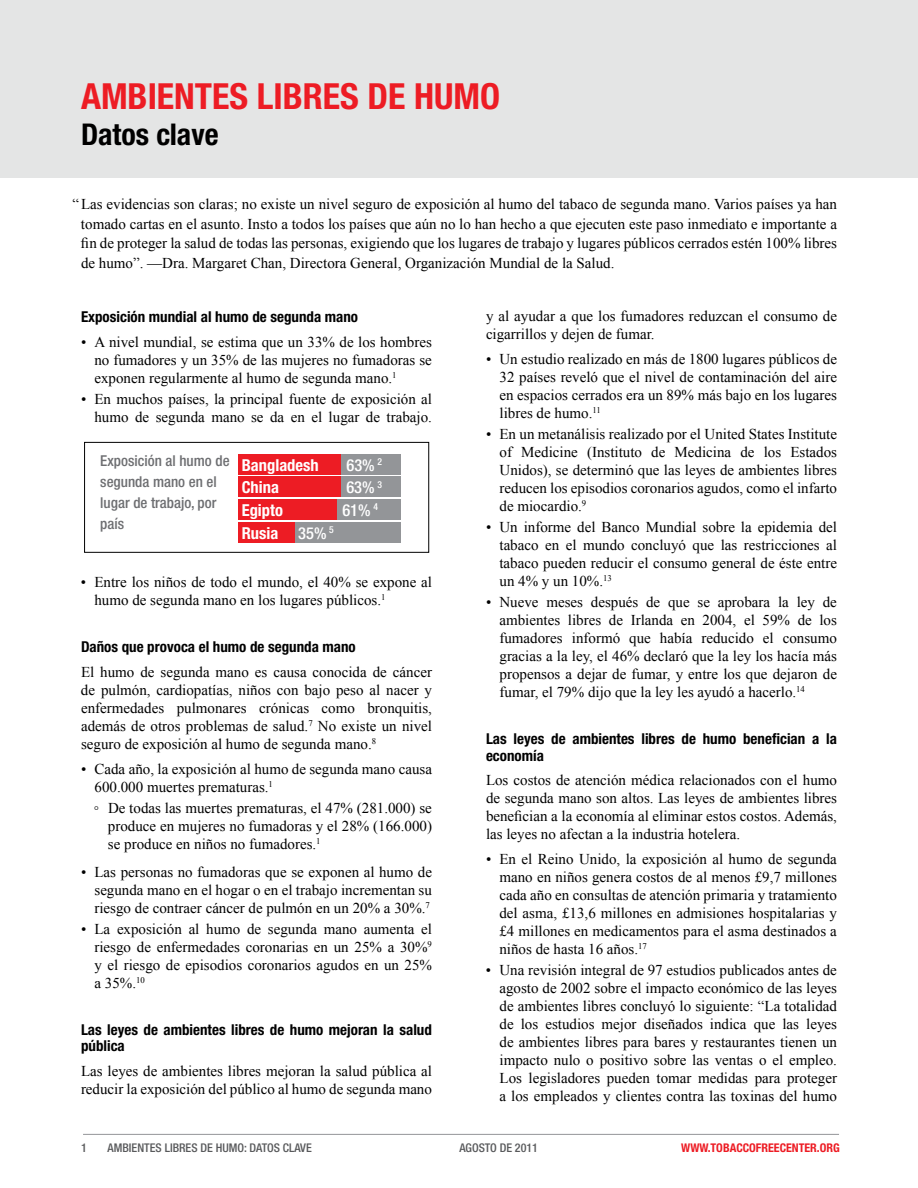
<style>
.page{position:relative;width:918px;height:1188px;background:#fff}
.page>*{position:absolute;margin:0;border:0;box-sizing:border-box;transform-origin:0 0}
.t1{font:700 condensed 36px "Helvetica Neue";color:#ed1c24}
.t2{font:700 condensed 30px "Helvetica Neue";color:#000}
.t3{font:700 condensed 16.5px "Helvetica Neue";color:#fff}
.t4{font:500 condensed 16.5px "Helvetica Neue";color:#fff}
.t5{font:15px/18px "Times New Roman";color:#000;text-align:justify}
.t6{font:700 condensed 15px/16.5px "Helvetica Neue";color:#000}
.t7{font:500 condensed 15px/21px "Helvetica Neue";color:#6d6e71}
.t8{font:500 condensed 12px "Helvetica Neue";color:#58595b}
.t9{font:700 condensed 12px "Helvetica Neue";color:#ed1c24}
.s1{font-weight:500}
</style>
<div class="page">
<hr style="left:83px;top:1134px;width:756px;height:1px;background:#939598">
<div style="left:0;top:0;width:918px;height:177px;background:#e4e5e5"></div>
<div style="left:239px;top:477px;width:162px;height:20px;background:#939598"></div>
<div style="left:239px;top:477px;width:102px;height:20px;background:#ed1c24"></div>
<div style="left:239px;top:499px;width:162px;height:21px;background:#939598"></div>
<div style="left:239px;top:499px;width:98px;height:21px;background:#ed1c24"></div>
<div style="left:239px;top:522px;width:162px;height:20px;background:#939598"></div>
<div style="left:239px;top:522px;width:56px;height:20px;background:#ed1c24"></div>
<div style="left:239px;top:454px;width:162px;height:21px;background:#939598"></div>
<div style="left:239px;top:454px;width:102px;height:21px;background:#ed1c24"></div>
<div style="left:84px;top:442px;width:345px;height:111px;border:1px solid #000"></div>
<h1 class="t1" style="left:81px;top:74px;width:95px">AMBIENTE</h1>
<h1 class="t1" style="left:230px;top:74px;width:270px">S LIBRES DE HUMO</h1>
<h2 class="t2" style="left:81px;top:116px;width:139px">Datos clave</h2>
<p class="t5" style="left:81px;top:194px;width:758px;line-height:19.5px;text-indent:-9px">“Las evidencias son claras; no existe un nivel seguro de exposición al humo del tabaco de segunda mano. Varios países ya han tomado cartas en el asunto. Insto a todos los países que aún no lo han hecho a que ejecuten este paso inmediato e importante a fin de proteger la salud de todas las personas, exigiendo que los lugares de trabajo y lugares públicos cerrados estén 100% libres de humo”. —Dra. Margaret Chan, Directora General, Organización Mundial de la Salud.</p>
<p class="t6" style="left:81px;top:308px;width:279px">Exposición mundial al humo de segunda mano</p>
<p class="t5" style="left:94px;top:333px;width:339px;text-indent:-13px">• A nivel mundial, se estima que un 33% de los hombres no fumadores y un 35% de las mujeres no fumadoras se exponen regularmente al humo de segunda mano.<sup>1</sup></p>
<p class="t5" style="left:81px;top:390px;width:352px;text-align:right">• En muchos países, la principal fuente de exposición al humo de segunda mano se da en el lugar de trabajo.</p>
<p class="t7" style="left:100px;top:450px;width:131px">Exposición al humo de segunda mano en el lugar de trabajo, por país</p>
<p class="t3" style="left:242px;top:455px;width:78px">Bangladesh</p>
<p class="t4" style="left:346px;top:455px;width:37px">63% <sup>2</sup></p>
<p class="t3" style="left:242px;top:478px;width:39px">China</p>
<p class="t4" style="left:346px;top:478px;width:37px">63% <sup>3</sup></p>
<p class="t3" style="left:242px;top:500px;width:43px">Egipto</p>
<p class="t4" style="left:342px;top:500px;width:37px">61% <sup>4</sup></p>
<p class="t3" style="left:242px;top:523px;width:94px">Rusia <span class="s1">35%</span> <sup>5</sup></p>
<p class="t5" style="left:94px;top:573px;width:339px;text-indent:-14px">• Entre los niños de todo el mundo, el 40% se expone al humo de segunda mano en los lugares públicos.<sup>1</sup></p>
<p class="t6" style="left:81px;top:638px;width:276px">Daños que provoca el humo de segunda mano</p>
<p class="t5" style="left:81px;top:663px;width:353px">El humo de segunda mano es causa conocida de cáncer de pulmón, cardiopatías, niños con bajo peso al nacer y enfermedades pulmonares crónicas como bronquitis, además de otros problemas de salud.<sup>7</sup> No existe un nivel seguro de exposición al humo de segunda mano.<sup>8</sup></p>
<p class="t5" style="left:95px;top:759px;width:339px;text-indent:-14px">• Cada año, la exposición al humo de segunda mano causa<br>600.000 muertes prematuras.<sup>1</sup></p>
<p class="t5" style="left:108px;top:799px;width:326px;text-indent:-14px">◦ De todas las muertes prematuras, el 47% (281.000) se produce en mujeres no fumadoras y el 28% (166.000) se produce en niños no fumadores.<sup>1</sup></p>
<p class="t5" style="left:94px;top:862px;width:339px;text-indent:-13px">• Las personas no fumadoras que se exponen al humo de segunda mano en el hogar o en el trabajo incrementan su riesgo de contraer cáncer de pulmón en un 20% a 30%.<sup>7</sup></p>
<p class="t5" style="left:94px;top:920px;width:339px;text-indent:-14px">• La exposición al humo de segunda mano aumenta el riesgo de enfermedades coronarias en un 25% a 30%<sup>9 </sup>y el riesgo de episodios coronarios agudos en un 25% a 35%.<sup>10</sup></p>
<p class="t6" style="left:81px;top:1021px;width:352px">Las leyes de ambientes libres de humo mejoran la salud pública</p>
<p class="t5" style="left:81px;top:1062px;width:352px">Las leyes de ambientes libres mejoran la salud pública al reducir la exposición del público al humo de segunda mano</p>
<p class="t5" style="left:486px;top:307px;width:352px">y al ayudar a que los fumadores reduzcan el consumo de cigarrillos y dejen de fumar.</p>
<p class="t5" style="left:500px;top:349px;width:339px;text-indent:-14px">• Un estudio realizado en más de 1800 lugares públicos de 32 países reveló que el nivel de contaminación del aire en espacios cerrados era un 89% más bajo en los lugares libres de humo.<sup>11</sup></p>
<p class="t5" style="left:500px;top:425px;width:339px;text-indent:-14px">• En un metanálisis realizado por el United States Institute of Medicine (Instituto de Medicina de los Estados Unidos), se determinó que las leyes de ambientes libres reducen los episodios coronarios agudos, como el infarto de miocardio.<sup>9</sup></p>
<p class="t5" style="left:499px;top:518px;width:339px;text-indent:-13px">• Un informe del Banco Mundial sobre la epidemia del tabaco en el mundo concluyó que las restricciones al tabaco pueden reducir el consumo general de éste entre un 4% y un 10%.<sup>13</sup></p>
<p class="t5" style="left:499px;top:593px;width:339px;text-indent:-13px">• Nueve meses después de que se aprobara la ley de ambientes libres de Irlanda en 2004, el 59% de los fumadores informó que había reducido el consumo gracias a la ley, el 46% declaró que la ley los hacía más propensos a dejar de fumar, y entre los que dejaron de fumar, el 79% dijo que la ley les ayudó a hacerlo.<sup>14</sup></p>
<p class="t6" style="left:486px;top:730px;width:352px">Las leyes de ambientes libres de humo benefician a la economía</p>
<p class="t5" style="left:486px;top:771px;width:353px">Los costos de atención médica relacionados con el humo de segunda mano son altos. Las leyes de ambientes libres benefician a la economía al eliminar estos costos. Además, las leyes no afectan a la industria hotelera.</p>
<p class="t5" style="left:499px;top:850px;width:339px;text-indent:-13px">• En el Reino Unido, la exposición al humo de segunda mano en niños genera costos de al menos £9,7 millones cada año en consultas de atención primaria y tratamiento del asma, £13,6 millones en admisiones hospitalarias y £4 millones en medicamentos para el asma destinados a niños de hasta 16 años.<sup>17</sup></p>
<p class="t5" style="left:499px;top:961px;width:339px;text-indent:-14px">• Una revisión integral de 97 estudios publicados antes de agosto de 2002 sobre el impacto económico de las leyes de ambientes libres concluyó lo siguiente: “La totalidad de los estudios mejor diseñados indica que las leyes de ambientes libres para bares y restaurantes tienen un impacto nulo o positivo sobre las ventas o el empleo.<br>Los legisladores pueden tomar medidas para proteger a los empleados y clientes contra las toxinas del humo</p>
<p class="t8" style="left:81px;top:1141px;width:7px">1</p>
<p class="t8" style="left:108px;top:1141px;width:149px">AMBIENTES LIBRES DE HUMO: Datos</p>
<p class="t8" style="left:283px;top:1141px;width:30px">clave</p>
<p class="t8" style="left:459px;top:1141px;width:80px">AGOSTO de 2011</p>
<p class="t9" style="left:681px;top:1141px;width:160px">www.tobaccofreecenter.org</p>
</div>
